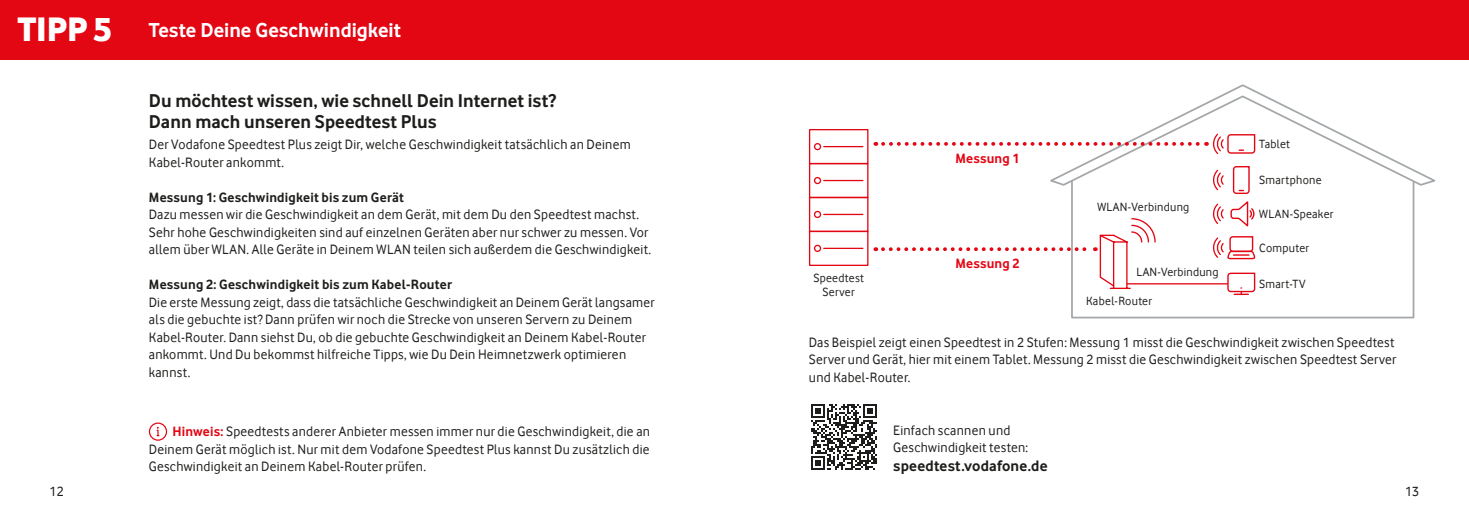
<style>
.page{position:relative;width:1469px;height:521px;background:#fff}
.page>*{position:absolute;margin:0;border:0;box-sizing:border-box;transform-origin:0 0}
.t1{font:700 21px "Vodafone Rg";color:#fff}
.t2{font:700 19.25px/21px "Vodafone Rg";letter-spacing:.005em;color:#1d1d1b}
.t3{font:700 15.75px "Vodafone Rg";letter-spacing:.01em;color:#1d1d1b}
.t4{font:14px/17.5px "Vodafone Rg";letter-spacing:.02em;color:#1d1d1b}
.t5{font:700 14px "Vodafone Rg";letter-spacing:.015em;color:#1d1d1b}
.t6{font:700 14px "Vodafone Rg";letter-spacing:.015em;color:#e30613}
.t7{font:12.25px/14px "Vodafone Rg";letter-spacing:.025em;color:#1d1d1b;text-align:center}
.s1{font-family:"Vodafone Ex B";font-weight:400;font-size:35px}
.s2{font-weight:700;color:#e30613}
</style>
<div class="page">
<div style="left:814px;top:143px;width:7px;height:7px;border:1px solid #e30613;border-radius:50%"></div>
<hr style="left:823px;top:146px;width:39px;height:1px;background:#e30613">
<div style="left:809px;top:129px;width:59px;height:35px;border:1px solid #e30613"></div>
<div style="left:814px;top:177px;width:7px;height:7px;border:1px solid #e30613;border-radius:50%"></div>
<hr style="left:823px;top:180px;width:39px;height:1px;background:#e30613">
<div style="left:809px;top:163px;width:59px;height:35px;border:1px solid #e30613"></div>
<div style="left:814px;top:211px;width:7px;height:7px;border:1px solid #e30613;border-radius:50%"></div>
<hr style="left:823px;top:214px;width:39px;height:1px;background:#e30613">
<div style="left:809px;top:197px;width:59px;height:35px;border:1px solid #e30613"></div>
<div style="left:814px;top:245px;width:7px;height:7px;border:1px solid #e30613;border-radius:50%"></div>
<hr style="left:823px;top:248px;width:39px;height:1px;background:#e30613">
<div style="left:809px;top:231px;width:59px;height:35px;border:1px solid #e30613"></div>
<div style="left:0;top:0;width:1468px;height:60px;background:#e30613"></div>
<svg style="left:1050px;top:84px;width:386px;height:102px"></svg>
<svg style="left:1070px;top:179px;width:345px;height:140px"></svg>
<svg style="left:148px;top:422px;width:20px;height:19px"></svg>
<svg style="left:883px;top:217px;width:273px;height:73px"></svg>
<svg style="left:883px;top:142px;width:323px;height:4px"></svg>
<hr style="left:1126px;top:283px;width:101px;height:1px;background:#e30613">
<svg style="left:811px;top:404px;width:65px;height:65px"></svg>
<svg style="left:1212px;top:132px;width:43px;height:25px"></svg>
<svg style="left:1212px;top:236px;width:43px;height:24px"></svg>
<svg style="left:1227px;top:273px;width:28px;height:22px"></svg>
<svg style="left:1212px;top:166px;width:42px;height:62px"></svg>
<h1 class="t1" style="left:17px;top:18px;width:385px"><span class="s1">TIPP 5</span> Teste Deine Geschwindigkeit</h1>
<h2 class="t2" style="left:149px;top:90px;width:409px">Du möchtest wissen, wie schnell Dein Internet ist?<br>Dann mach unseren Speedtest Plus</h2>
<p class="t4" style="left:149px;top:136px;width:483px">Der Vodafone Speedtest Plus zeigt Dir, welche Geschwindigkeit tatsächlich an Deinem<br>Kabel-Router ankommt.</p>
<p class="t5" style="left:149px;top:189px;width:257px">Messung 1: Geschwindigkeit bis zum Gerät</p>
<p class="t4" style="left:149px;top:206px;width:504px">Dazu messen wir die Geschwindigkeit an dem Gerät, mit dem Du den Speedtest machst.<br>Sehr hohe Geschwindigkeiten sind auf einzelnen Geräten aber nur schwer zu messen. Vor allem über WLAN. Alle Geräte in Deinem WLAN teilen sich außerdem die Geschwindigkeit.</p>
<p class="t5" style="left:149px;top:277px;width:305px">Messung 2: Geschwindigkeit bis zum Kabel-Router</p>
<p class="t4" style="left:149px;top:293px;width:507px">Die erste Messung zeigt, dass die tatsächliche Geschwindigkeit an Deinem Gerät langsamer als die gebuchte ist? Dann prüfen wir noch die Strecke von unseren Servern zu Deinem Kabel-Router. Dann siehst Du, ob die gebuchte Geschwindigkeit an Deinem Kabel-Router ankommt. Und Du bekommst hilfreiche Tipps, wie Du Dein Heimnetzwerk optimieren kannst.</p>
<p class="t4" style="left:149px;top:423px;width:503px;text-align:justify;text-indent:24px"><span class="s2">Hinweis:</span> Speedtests anderer Anbieter messen immer nur die Geschwindigkeit, die an Deinem Gerät möglich ist. Nur mit dem Vodafone Speedtest Plus kannst Du zusätzlich die Geschwindigkeit an Deinem Kabel-Router prüfen.</p>
<p class="t7" style="left:813px;top:271px;width:52px">Speedtest<br>Server</p>
<p class="t6" style="left:955px;top:150px;width:66px">Messung 1</p>
<p class="t6" style="left:955px;top:256px;width:66px">Messung 2</p>
<p class="t7" style="left:1097px;top:199px;width:93px">WLAN-Verbindung</p>
<p class="t7" style="left:1136px;top:265px;width:84px">LAN-Verbindung</p>
<p class="t7" style="left:1086px;top:294px;width:67px">Kabel-Router</p>
<p class="t7" style="left:1259px;top:137px;width:32px">Tablet</p>
<p class="t7" style="left:1259px;top:173px;width:64px">Smartphone</p>
<p class="t7" style="left:1259px;top:207px;width:76px">WLAN-Speaker</p>
<p class="t7" style="left:1259px;top:241px;width:51px">Computer</p>
<p class="t7" style="left:1259px;top:277px;width:48px">Smart-TV</p>
<p class="t4" style="left:809px;top:333px;width:589px">Das Beispiel zeigt einen Speedtest in 2 Stufen: Messung 1 misst die Geschwindigkeit zwischen Speedtest<br>Server und Gerät, hier mit einem Tablet. Messung 2 misst die Geschwindigkeit zwischen Speedtest Server und Kabel-Router.</p>
<p class="t4" style="left:893px;top:421px;width:136px">Einfach scannen und<br>Geschwindigkeit testen:</p>
<p class="t3" style="left:893px;top:457px;width:156px">speedtest.vodafone.de</p>
<p class="t4" style="left:50px;top:483px;width:16px">12</p>
<p class="t4" style="left:1404px;top:483px;width:16px">13</p>
</div>
